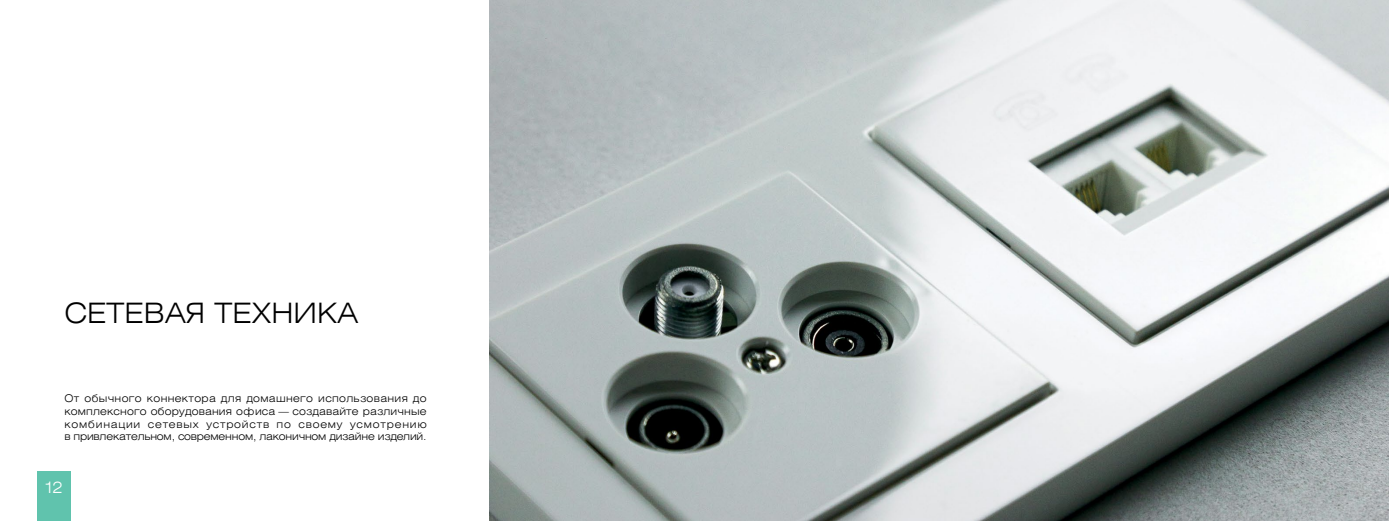
<style>
.page{position:relative;width:1389px;height:521px;background:#fff}
.page>*{position:absolute;margin:0;border:0;box-sizing:border-box;transform-origin:0 0}
.t1{font:300 28px "Helios Ext";color:#000}
.t2{font:300 15.75px "Helios Ext";color:#fff}
.t3{font:300 10.5px/12.6px "Helios Ext";letter-spacing:-.015em;color:#000;text-align:justify}
</style>
<div class="page">
<div style="left:37px;top:471px;width:33px;height:50px;background:#60c3ad"></div>
<img style="left:490px;top:0;width:899px;height:521px">
<h1 class="t1" style="left:64px;top:296px;width:296px">СЕТЕВАЯ ТЕХНИКА</h1>
<p class="t3" style="left:64px;top:392px;width:364px">От обычного коннектора для домашнего использования до комплексного оборудования офиса — создавайте различные комбинации сетевых устройств по своему усмотрению в привлекательном, современном, лаконичном дизайне изделий.</p>
<h2 class="t2" style="left:45px;top:477px;width:20px">12</h2>
</div>
